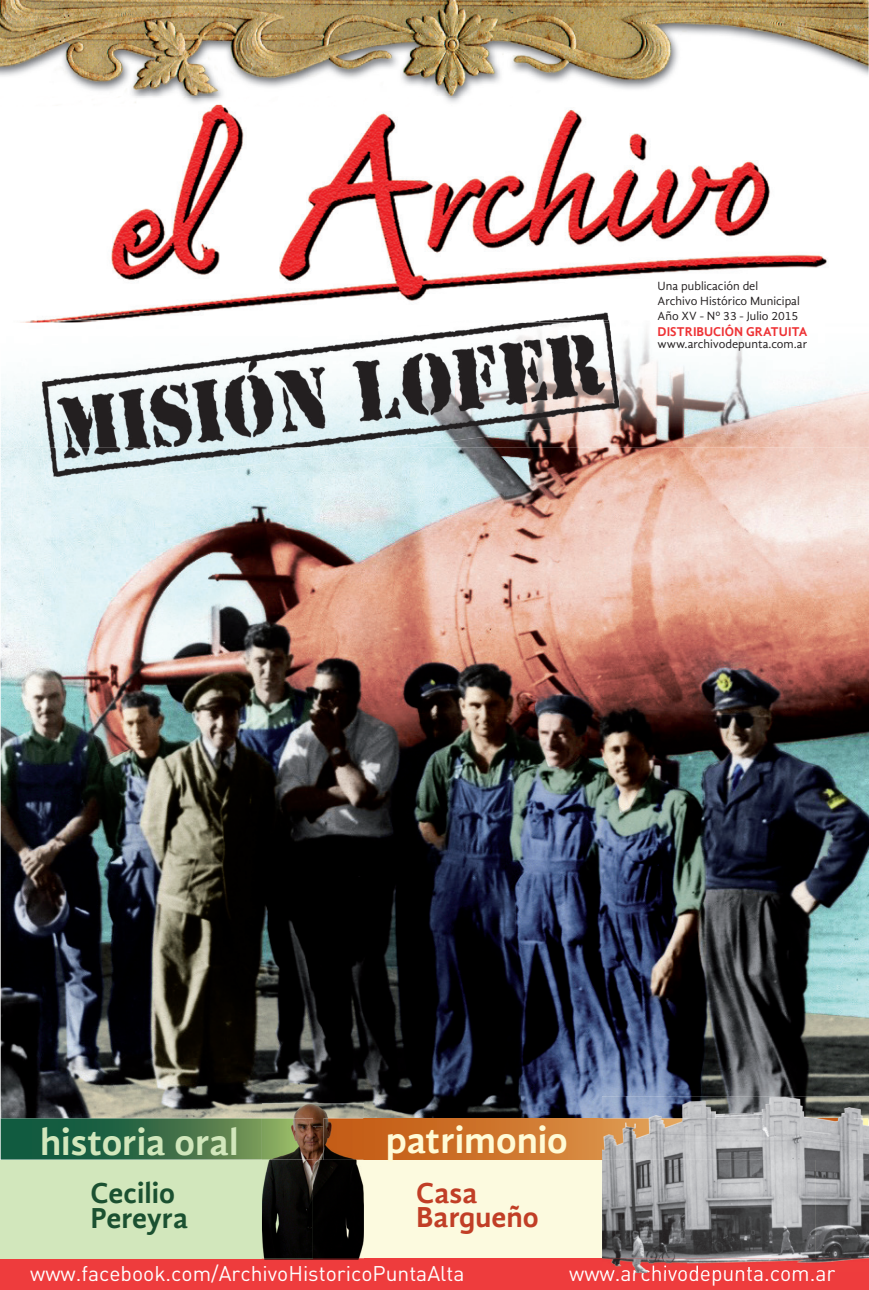
<style>
.page{position:relative;width:869px;height:1290px;background:#fff}
.page>*{position:absolute;margin:0;border:0;box-sizing:border-box;transform-origin:0 0}
.t1{font:700 38.5px "Gandhi Sans";color:#d2e7bc}
.t2{font:700 38.5px "Gandhi Sans";color:#fffbd6}
.t3{font:700 29.75px/24.5px "Gandhi Sans";color:#1b5131}
.t4{font:700 29.75px/24.5px "Gandhi Sans";color:#c13e26}
.t5{font:21px "DIN";color:#fff}
.t6{font:700 13.12px "Gandhi Sans";color:#ee3235}
.t7{font:12.25px/14.7px "Gandhi Sans";color:#231f20}
</style>
<div class="page">
<img style="left:1px;top:447px;width:867px;height:671px">
<div style="left:364px;top:1118px;width:237px;height:42px;background:linear-gradient(to right,#c45c15,#d88b42)"></div>
<div style="left:304px;top:1160px;width:564px;height:98px;background:#fcfadf"></div>
<div style="left:1px;top:1258px;width:867px;height:32px;background:#ee3c3d"></div>
<div style="left:0;top:1159px;width:313px;height:99px;background:#d2e7bc"></div>
<img style="left:0;top:0;width:868px;height:96px">
<img style="left:621px;top:332px;width:247px;height:115px">
<img style="left:0;top:322px;width:33px;height:125px">
<img style="left:43px;top:96px;width:785px;height:224px">
<img style="left:23px;top:320px;width:587px;height:2px">
<svg style="left:1px;top:1118px;width:261px;height:41px;background:#346d47"></svg>
<img style="left:42px;top:447px;width:358px;height:43px">
<img style="left:33px;top:322px;width:588px;height:125px">
<img style="left:466px;top:303px;width:143px;height:17px">
<img style="left:449px;top:320px;width:160px;height:2px">
<img style="left:868px;top:1126px;width:1px;height:34px">
<img style="left:601px;top:1096px;width:267px;height:22px">
<img style="left:601px;top:1118px;width:267px;height:154px">
<img style="left:760px;top:1118px;width:93px;height:42px">
<img style="left:601px;top:1264px;width:233px;height:8px">
<img style="left:313px;top:1126px;width:10px;height:34px">
<img style="left:262px;top:1103px;width:102px;height:23px">
<img style="left:323px;top:1118px;width:41px;height:42px">
<img style="left:313px;top:1160px;width:51px;height:98px">
<img style="left:262px;top:1258px;width:102px;height:1px">
<img style="left:262px;top:1118px;width:51px;height:140px">
<p class="t7" style="left:657px;top:279px;width:144px">Una publicación del<br>Archivo Histórico Municipal<br>Año XV - Nº 33 - Julio 2015</p>
<p class="t6" style="left:657px;top:324px;width:151px">DISTRIBUCIÓN GRATUITA</p>
<p class="t7" style="left:657px;top:336px;width:151px">www.archivodepunta.com.ar</p>
<h1 class="t1" style="left:40px;top:1120px;width:200px">historia oral</h1>
<h2 class="t3" style="left:90px;top:1181px;width:99px">Cecilio<br>Pereyra</h2>
<h1 class="t2" style="left:385px;top:1118px;width:183px">patrimonio</h1>
<h2 class="t4" style="left:416px;top:1180px;width:124px">Casa<br>Bargueño</h2>
<h3 class="t5" style="left:30px;top:1260px;width:435px">www.facebook.com/ArchivoHistoricoPuntaAlta</h3>
<h3 class="t5" style="left:569px;top:1260px;width:267px">www.archivodepunta.com.ar</h3>
</div>
